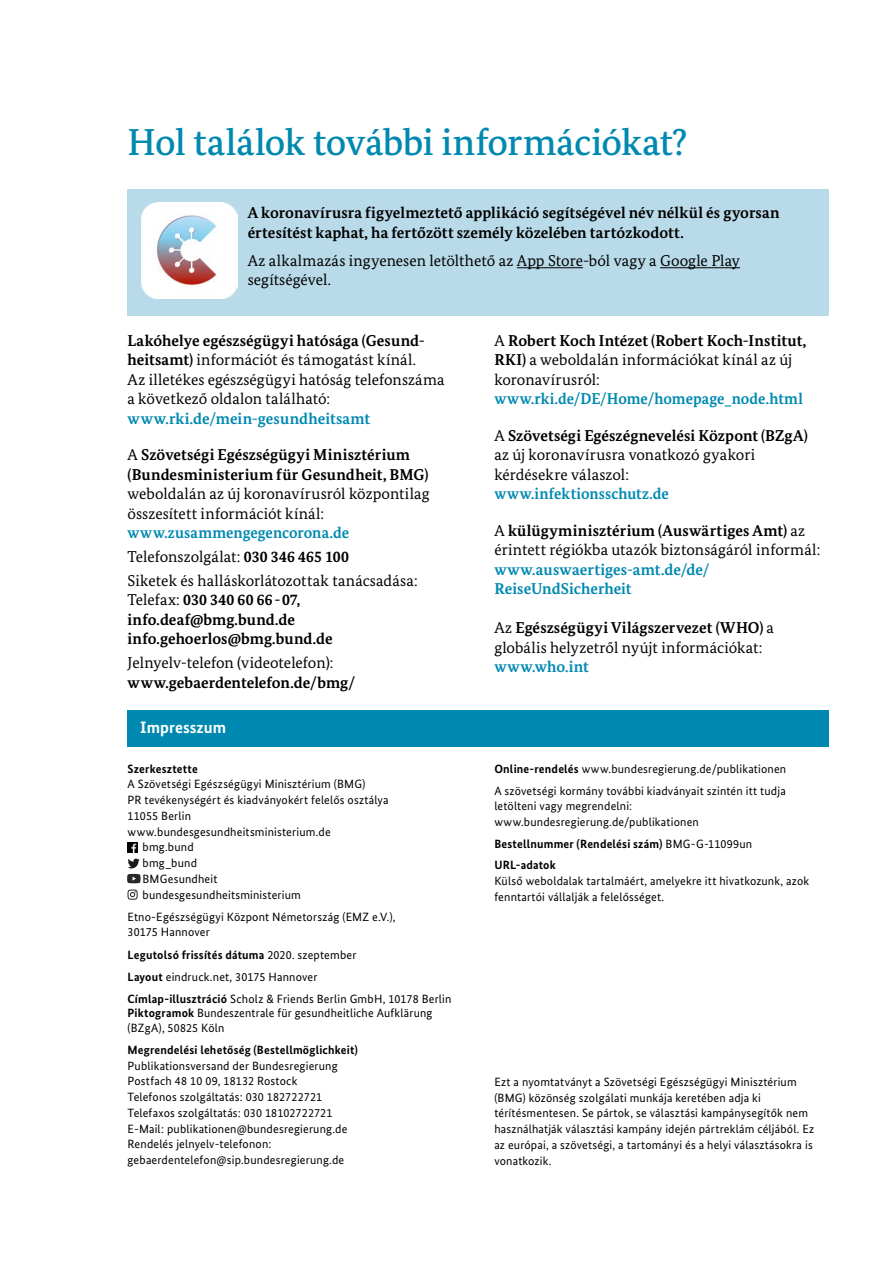
<style>
.page{position:relative;width:893px;height:1263px;background:#fff}
.page>*{position:absolute;margin:0;border:0;box-sizing:border-box;transform-origin:0 0}
.Head_2_BMG{font:500 37.5px "Bundes Serif";letter-spacing:-.01em;color:#0089b0}
.Head_4_BMG{font:700 16.5px "Bundes Sans";color:#fff}
.Fließ_BMG{font:15.75px/19.5px "Bundes Serif";letter-spacing:.005em;color:#000}
.Fließ_BMG-2{font:700 15.75px/19.5px "Bundes Serif";letter-spacing:.005em;color:#000}
.Impressum_BMG{font:12px/15.8px "Bundes Sans";letter-spacing:.015em;color:#000}
.Impressum_BMG-2{font:700 12px "Bundes Sans";letter-spacing:.015em;color:#000}
.s1{font-weight:700}
.s2{font-weight:700;color:#0089b0}
.s3{font-weight:400}
.s4{color:#0089b0}
</style>
<div class="page">
<div style="left:128px;top:709px;width:701px;height:37px;background:#0089b0"></div>
<div style="left:128px;top:189px;width:701px;height:126px;background:#b9dae8"></div>
<img style="left:141px;top:202px;width:97px;height:96px">
<hr style="left:517px;top:267px;width:66px;height:1px;background:#000">
<hr style="left:660px;top:267px;width:80px;height:1px;background:#000">
<svg style="left:128px;top:842px;width:10px;height:10px"></svg>
<svg style="left:128px;top:858px;width:12px;height:10px"></svg>
<svg style="left:127px;top:874px;width:14px;height:9px"></svg>
<svg style="left:128px;top:889px;width:10px;height:11px"></svg>
<h2 class="Head_2_BMG" style="left:128px;top:119px;width:561px">Hol találok további információkat?</h2>
<p class="Fließ_BMG-2" style="left:248px;top:203px;width:533px">A koronavírusra figyelmeztető applikáció segítségével név nélkül és gyorsan értesítést kaphat, ha fertőzött személy közelében tartózkodott.</p>
<p class="Fließ_BMG" style="left:248px;top:250px;width:494px">Az alkalmazás ingyenesen letölthető az App Store-ból vagy a Google Play segítségével.</p>
<p class="Fließ_BMG" style="left:128px;top:330px;width:318px"><span class="s1">Lakóhelye egészségügyi hatósága (Gesund&shy;heitsamt)</span> információt és támogatást kínál.<br>Az illetékes egészségügyi hatóság telefonszáma a következő oldalon található: <span class="s2">www.rki.de/mein-gesundheitsamt</span></p>
<p class="Fließ_BMG-2" style="left:128px;top:445px;width:303px"><span class="s3">A</span> Szövetségi Egészségügyi Minisztérium (Bundesministerium für Gesundheit, BMG) <span class="s3">weboldalán az új koronavírusról központilag összesített információt kínál: </span><span class="s4">www.zusammengegencorona.de</span></p>
<p class="Fließ_BMG" style="left:128px;top:547px;width:223px">Telefonszolgálat: <span class="s1">030 346 465 100</span></p>
<p class="Fließ_BMG" style="left:128px;top:570px;width:292px">Siketek és halláskorlátozottak tanácsadása:<br>Telefax: <span class="s1">030 340 60 66-07, info.deaf@bmg.bund.de</span></p>
<p class="Fließ_BMG-2" style="left:128px;top:629px;width:207px">info.gehoerlos@bmg.bund.de</p>
<p class="Fließ_BMG" style="left:128px;top:653px;width:229px">Jelnyelv-telefon (videotelefon): <span class="s1">www.gebaerdentelefon.de/bmg/</span></p>
<h3 class="Head_4_BMG" style="left:140px;top:717px;width:87px">Impresszum</h3>
<p class="Impressum_BMG-2" style="left:128px;top:761px;width:72px">Szerkesztette</p>
<p class="Impressum_BMG" style="left:128px;top:776px;width:239px">A Szövetségi Egészségügyi Minisztérium (BMG)</p>
<p class="Impressum_BMG" style="left:128px;top:792px;width:263px">PR tevékenységért és kiadványokért felelős osztálya</p>
<p class="Impressum_BMG" style="left:128px;top:808px;width:65px">11055 Berlin</p>
<p class="Impressum_BMG" style="left:128px;top:823px;width:205px">www.bundesgesundheitsministerium.de</p>
<p class="Impressum_BMG" style="left:143px;top:839px;width:53px">bmg.bund</p>
<p class="Impressum_BMG" style="left:143px;top:855px;width:56px">bmg_bund</p>
<p class="Impressum_BMG" style="left:143px;top:871px;width:76px">BMGesundheit</p>
<p class="Impressum_BMG" style="left:143px;top:886px;width:160px">bundesgesundheitsministerium</p>
<p class="Impressum_BMG" style="left:128px;top:908px;width:270px">Etno-Egészségügyi Központ Németország (EMZ e.V.),<br>30175 Hannover</p>
<p class="Impressum_BMG-2" style="left:128px;top:947px;width:230px">Legutolsó frissítés dátuma <span class="s3">2020. szeptember</span></p>
<p class="Impressum_BMG" style="left:128px;top:968px;width:191px"><span class="s1">Layout</span> eindruck.net, 30175 Hannover</p>
<p class="Impressum_BMG" style="left:128px;top:991px;width:325px;line-height:14.4px"><span class="s1">Címlap-illusztráció</span> Scholz &amp; Friends Berlin GmbH, 10178 Berlin<br><span class="s1">Piktogramok</span> Bundeszentrale für gesundheitliche Aufklärung (BZgA), 50825 Köln</p>
<p class="Impressum_BMG" style="left:128px;top:1042px;width:232px"><span class="s1">Megrendelési lehetőség (Bestellmöglichkeit)<br></span>Publikationsversand der Bundesregierung Postfach 48 10 09, 18132 Rostock<br>Telefonos szolgáltatás: 030 182722721<br>Telefaxos szolgáltatás: 030 18102722721<br>E-Mail: publikationen@bundesregierung.de Rendelés jelnyelv-telefonon: gebaerdentelefon@sip.bundesregierung.de</p>
<p class="Fließ_BMG" style="left:494px;top:330px;width:313px">A <span class="s1">Robert Koch Intézet (Robert Koch-Institut, RKI)</span> a weboldalán információkat kínál az új koronavírusról: <span class="s2">www.rki.de/DE/Home/homepage_node.html</span></p>
<p class="Fließ_BMG" style="left:494px;top:425px;width:315px">A <span class="s1">Szövetségi Egészégnevelési Központ (BZgA) </span>az új koronavírusra vonatkozó gyakori kérdésekre válaszol:<br><span class="s2">www.infektionsschutz.de</span></p>
<p class="Fließ_BMG" style="left:494px;top:520px;width:328px">A <span class="s1">külügyminisztérium (Auswärtiges Amt)</span> az érintett régiókba utazók biztonságáról informál: <span class="s2">www.auswaertiges-amt.de/de/ ReiseUndSicherheit</span></p>
<p class="Fließ_BMG" style="left:494px;top:618px;width:281px">Az <span class="s1">Egészségügyi Világszervezet (WHO)</span> a globális helyzetről nyújt információkat: <span class="s2">www.who.int</span></p>
<p class="Impressum_BMG" style="left:494px;top:760px;width:293px"><span class="s1">Online-rendelés</span> www.bundesregierung.de/publikationen</p>
<p class="Impressum_BMG" style="left:494px;top:782px;width:293px">A szövetségi kormány további kiadványait szintén itt tudja letölteni vagy megrendelni: www.bundesregierung.de/publikationen</p>
<p class="Impressum_BMG-2" style="left:494px;top:837px;width:259px">Bestellnummer (Rendelési szám) <span class="s3">BMG-G-11099un</span></p>
<p class="Impressum_BMG" style="left:494px;top:857px;width:316px"><span class="s1">URL-adatok<br></span>Külső weboldalak tartalmáért, amelyekre itt hivatkozunk, azok fenntartói vállalják a felelősséget.</p>
<p class="Impressum_BMG" style="left:494px;top:1074px;width:322px">Ezt a nyomtatványt a Szövetségi Egészségügyi Minisztérium (BMG) közönség szolgálati munkája keretében adja ki térítésmentesen. Se pártok, se választási kampánysegítők nem használhatják választási kampány idején pártreklám céljából. Ez az európai, a szövetségi, a tartományi és a helyi választásokra is vonatkozik.</p>
</div>
